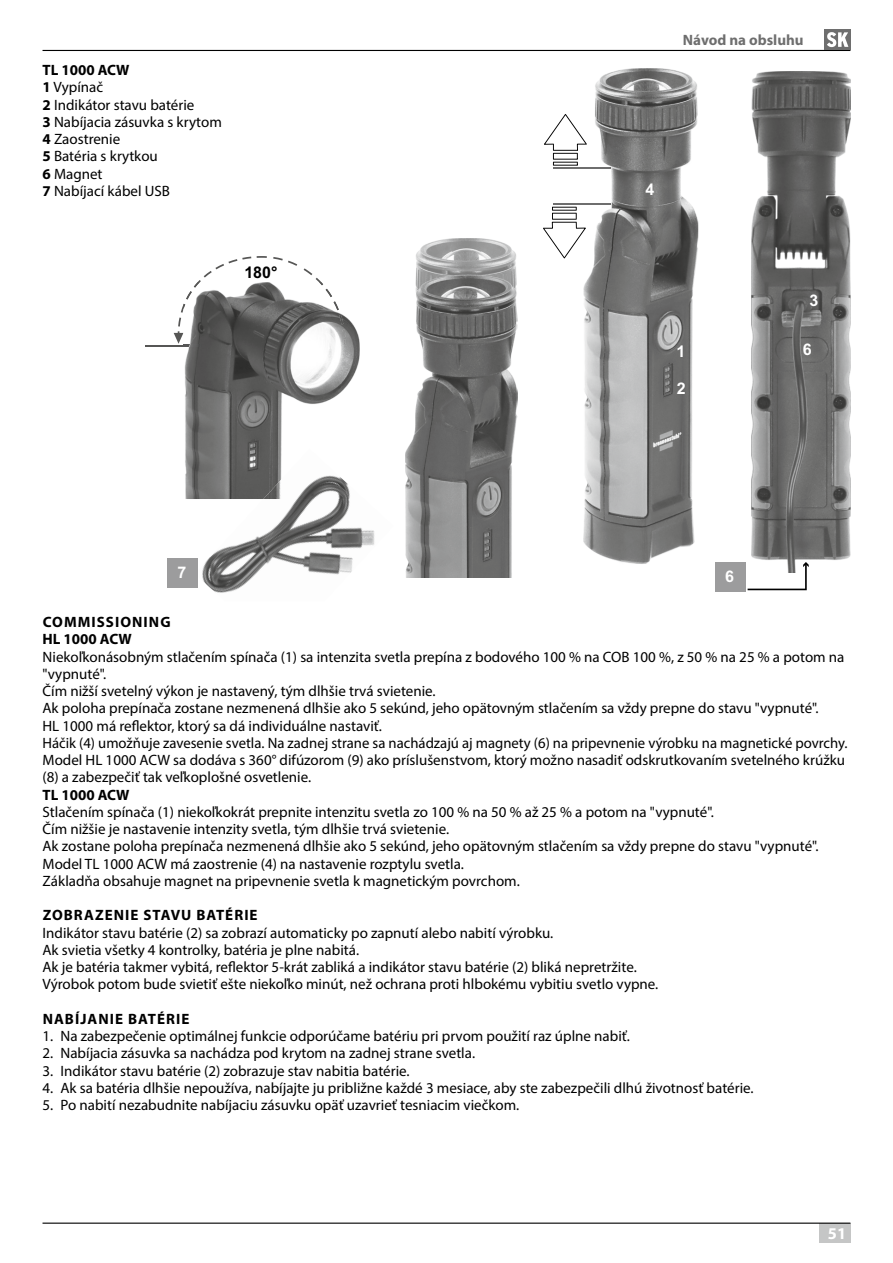
<style>
.page{position:relative;width:893px;height:1263px;background:#fff}
.page>*{position:absolute;margin:0;border:0;box-sizing:border-box;transform-origin:0 0}
.t1{font:700 16.5px "Myriad Pro";color:#fff}
.t2{font:700 16.05px "Arial";color:#fff}
.t3{font:700 16.05px "Arial";color:#000}
.t4{font:15px/17.2px "Myriad Pro";color:#000}
.t5{font:700 15px/17.2px "Myriad Pro";letter-spacing:.07em;color:#000}
.t6{font:700 15px "Myriad Pro";color:#6e6e6e}
.t7{font:700 15px "Myriad Pro";color:#000}
.s1{font-weight:700}
</style>
<div class="page">
<hr style="left:43px;top:50px;width:807px;height:1px;background:#000">
<div style="left:819px;top:1223px;width:31px;height:19px;background:#c5c6c6"></div>
<hr style="left:43px;top:1222px;width:807px;height:2px;background:#000">
<div style="left:824px;top:29px;width:26px;height:21px;background:#6e6e6e"></div>
<svg style="left:827px;top:32px;width:21px;height:15px"></svg>
<img style="left:751px;top:71px;width:99px;height:520px">
<img style="left:583px;top:68px;width:115px;height:496px">
<img style="left:195px;top:499px;width:180px;height:94px">
<div style="left:167px;top:558px;width:31px;height:29px;background:#9c9c9d"></div>
<div style="left:715px;top:562px;width:31px;height:29px;background:#9c9c9d"></div>
<svg style="left:543px;top:114px;width:44px;height:144px"></svg>
<hr style="left:553px;top:167px;width:58px;height:2px;background:#6e6e6e">
<hr style="left:553px;top:203px;width:58px;height:2px;background:#6e6e6e">
<hr style="left:145px;top:345px;width:57px;height:1px;background:#565655">
<img style="left:184px;top:316px;width:176px;height:183px">
<img style="left:263px;top:449px;width:97px;height:50px">
<svg style="left:174px;top:256px;width:171px;height:90px"></svg>
<img style="left:405px;top:238px;width:112px;height:340px">
<div style="left:777px;top:573px;width:36px;height:28px;background:#fff"></div>
<svg style="left:748px;top:562px;width:61px;height:28px"></svg>
<p class="t4" style="left:43px;top:61px;width:181px"><span class="s1">TL 1000 ACW<br>1</span> Vypínač<br><span class="s1">2</span> Indikátor stavu batérie<br><span class="s1">3</span> Nabíjacia zásuvka s krytom<br><span class="s1">4</span> Zaostrenie<br><span class="s1">5</span> Batéria s krytkou<br><span class="s1">6</span> Magnet<br><span class="s1">7</span> Nabíjací kábel USB</p>
<p class="t3" style="left:244px;top:262px;width:35px">180°</p>
<p class="t6" style="left:683px;top:31px;width:122px">Návod na obsluhu</p>
<p class="t2" style="left:645px;top:179px;width:10px">4</p>
<p class="t2" style="left:809px;top:290px;width:10px">3</p>
<p class="t2" style="left:676px;top:341px;width:10px">1</p>
<p class="t2" style="left:803px;top:339px;width:10px">6</p>
<p class="t2" style="left:677px;top:378px;width:10px">2</p>
<p class="t2" style="left:177px;top:562px;width:10px">7</p>
<p class="t2" style="left:725px;top:566px;width:10px">6</p>
<p class="t5" style="left:43px;top:613px;width:130px">COMMISSIONING<br>HL 1000 ACW</p>
<p class="t4" style="left:43px;top:648px;width:806px">Niekoľkonásobným stlačením spínača (1) sa intenzita svetla prepína z bodového 100 % na COB 100 %, z 50 % na 25 % a potom na "vypnuté".<br>Čím nižší svetelný výkon je nastavený, tým dlhšie trvá svietenie.<br>Ak poloha prepínača zostane nezmenená dlhšie ako 5 sekúnd, jeho opätovným stlačením sa vždy prepne do stavu "vypnuté".<br>HL 1000 má reflektor, ktorý sa dá individuálne nastaviť.<br>Háčik (4) umožňuje zavesenie svetla. Na zadnej strane sa nachádzajú aj magnety (6) na pripevnenie výrobku na magnetické povrchy.<br>Model HL 1000 ACW sa dodáva s 360° difúzorom (9) ako príslušenstvom, ktorý možno nasadiť odskrutkovaním svetelného krúžku (8) a zabezpečiť tak veľkoplošné osvetlenie.</p>
<p class="t7" style="left:43px;top:785px;width:89px">TL 1000 ACW</p>
<p class="t4" style="left:43px;top:803px;width:778px">Stlačením spínača (1) niekoľkokrát prepnite intenzitu svetla zo 100 % na 50 % až 25 % a potom na "vypnuté".<br>Čím nižšie je nastavenie intenzity svetla, tým dlhšie trvá svietenie.<br>Ak zostane poloha prepínača nezmenená dlhšie ako 5 sekúnd, jeho opätovným stlačením sa vždy prepne do stavu "vypnuté".<br>Model TL 1000 ACW má zaostrenie (4) na nastavenie rozptylu svetla.<br>Základňa obsahuje magnet na pripevnenie svetla k magnetickým povrchom.</p>
<p class="t5" style="left:43px;top:906px;width:216px">ZOBRAZENIE STAVU BATÉRIE</p>
<p class="t4" style="left:43px;top:924px;width:617px">Indikátor stavu batérie (2) sa zobrazí automaticky po zapnutí alebo nabití výrobku.<br>Ak svietia všetky 4 kontrolky, batéria je plne nabitá.<br>Ak je batéria takmer vybitá, reflektor 5-krát zabliká a indikátor stavu batérie (2) bliká nepretržite.<br>Výrobok potom bude svietiť ešte niekoľko minút, než ochrana proti hlbokému vybitiu svetlo vypne.</p>
<p class="t5" style="left:43px;top:1010px;width:148px">NABÍJANIE BATÉRIE</p>
<p class="t4" style="left:43px;top:1027px;width:589px">1. Na zabezpečenie optimálnej funkcie odporúčame batériu pri prvom použití raz úplne nabiť.</p>
<p class="t4" style="left:43px;top:1044px;width:434px">2. Nabíjacia zásuvka sa nachádza pod krytom na zadnej strane svetla.</p>
<p class="t4" style="left:43px;top:1062px;width:369px">3. Indikátor stavu batérie (2) zobrazuje stav nabitia batérie.</p>
<p class="t4" style="left:43px;top:1079px;width:713px">4. Ak sa batéria dlhšie nepoužíva, nabíjajte ju približne každé 3 mesiace, aby ste zabezpečili dlhú životnosť batérie.</p>
<p class="t4" style="left:43px;top:1096px;width:478px">5. Po nabití nezabudnite nabíjaciu zásuvku opäť uzavrieť tesniacim viečkom.</p>
<p class="t1" style="left:828px;top:1222px;width:20px">51</p>
</div>
